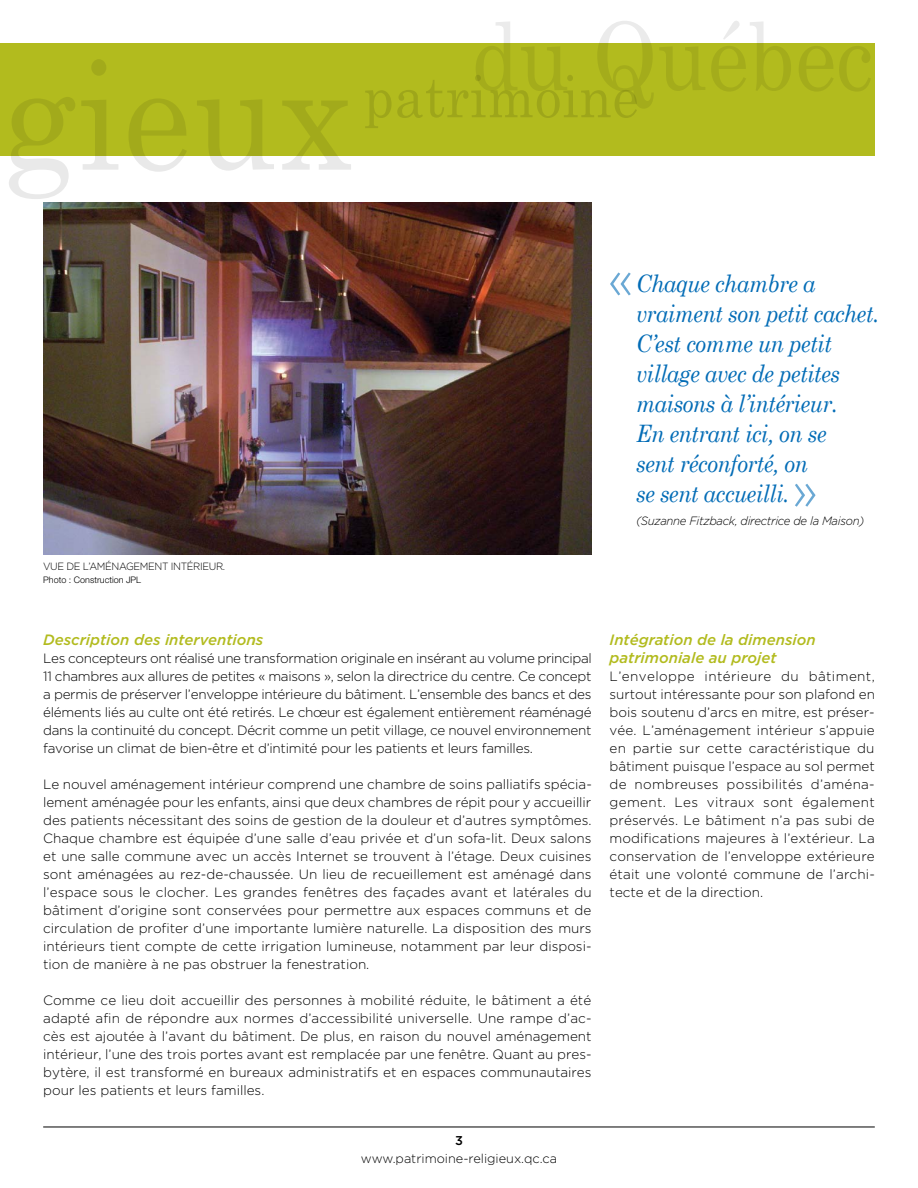
<style>
.page{position:relative;width:918px;height:1188px;background:#fff}
.page>*{position:absolute;margin:0;border:0;box-sizing:border-box;transform-origin:0 0}
.t1{font:300 54px "Gotham";color:#036cb6;scale:.95 1}
.t2{font:italic 24px/30px "Century Schoolbook";letter-spacing:-.02em;color:#036cb6;scale:.9 1}
.t3{font:italic 500 15px/18px "Gotham";color:#b2bb1e}
.t4{font:300 13.5px/18px "Gotham";color:#000;text-align:justify}
.t5{font:300 12.75px "Gotham";color:#000}
.t6{font:500 12.75px "Gotham";color:#000}
.t7{font:italic 300 12px "Gotham";letter-spacing:-.025em;color:#000;scale:.95 1}
.t8{font:300 10.5px "Gotham";color:#000;scale:.95 1}
.t9{font:300 9px "Helvetica Neue";color:#000}
</style>
<div class="page">
<div style="left:0;top:43px;width:875px;height:112px;background:#b2bb1e"></div>
<svg style="left:9px;top:97px;width:66px;height:102px"></svg>
<svg style="left:81px;top:59px;width:37px;height:111px"></svg>
<svg style="left:129px;top:99px;width:58px;height:73px"></svg>
<svg style="left:197px;top:99px;width:77px;height:72px"></svg>
<svg style="left:282px;top:101px;width:69px;height:69px"></svg>
<hr style="left:43px;top:1127px;width:832px;height:1px;background:#000">
<svg style="left:365px;top:21px;width:340px;height:107px"></svg>
<svg style="left:711px;top:21px;width:80px;height:70px"></svg>
<svg style="left:799px;top:46px;width:71px;height:45px"></svg>
<img style="left:43px;top:202px;width:549px;height:352px">
<p class="t8" style="left:43px;top:560px;width:58px">Vue de l’amé</p>
<p class="t8" style="left:112px;top:560px;width:121px">nagem ent intérieur.</p>
<p class="t9" style="left:43px;top:574px;width:99px">Photo : Construction JPL</p>
<h1 class="t1" style="left:608px;top:249px;width:29px">«</h1>
<h2 class="t2" style="left:636px;top:268px;width:272px">Chaque chambre a vraiment son petit cachet.<br>C’est comme un petit village avec de petites maisons à l’intérieur.<br>En entrant ici, on se<br>sent réconforté, on<br>se sent accueilli.</h2>
<p class="t7" style="left:636px;top:514px;width:242px">(Suzanne Fitzback, directrice de la Maison)</p>
<h1 class="t1" style="left:792px;top:460px;width:29px">»</h1>
<p class="t3" style="left:43px;top:631px;width:222px">Description des interventions</p>
<p class="t4" style="left:43px;top:649px;width:550px">Les concepteurs ont réalisé une transformation originale en insérant au volume principal 11 chambres aux allures de petites « maisons », selon la directrice du centre. Ce concept a permis de préserver l’enveloppe intérieure du bâtiment. L’ensemble des bancs et des éléments liés au culte ont été retirés. Le chœur est également entièrement réaménagé dans la continuité du concept. Décrit comme un petit village, ce nouvel environnement favorise un climat de bien-être et d’intimité pour les patients et leurs familles.</p>
<p class="t4" style="left:43px;top:775px;width:550px">Le nouvel aménagement intérieur comprend une chambre de soins palliatifs spécia&shy;lement aménagée pour les enfants, ainsi que deux chambres de répit pour y accueillir des patients nécessitant des soins de gestion de la douleur et d’autres symptômes.<br>Chaque chambre est équipée d’une salle d’eau privée et d’un sofa-lit. Deux salons et une salle commune avec un accès I nternet se trouvent à l’étage. Deux cuisines sont aménagées au rez-de-chaussée. U n lieu de recueillement est aménagé dans l’espace sous le clocher. Les grandes fenêtres des façades avant et latérales du bâtiment d’origine sont conservées pour permettre aux espaces communs et de circulation de profiter d’une importante lumière naturelle. La disposition des murs intérieurs tient compte de cette irrigation lumineuse, notamment par leur disposi&shy;tion de manière à ne pas obstruer la fenestration.</p>
<p class="t4" style="left:43px;top:991px;width:550px">Comme ce lieu doit accueillir des personnes à mobilité réduite, le bâtiment a été adapté afin de répondre aux normes d’accessibilité universelle. U ne rampe d’ac&shy;cès est ajoutée à l’avant du bâtiment. De plus, en raison du nouvel aménagement intérieur, l’une des trois portes avant est remplacée par une fenêtre. Quant au pres&shy;bytère, il est transformé en bureaux administratifs et en espaces communautaires pour les patients et leurs familles.</p>
<p class="t6" style="left:455px;top:1133px;width:9px">3</p>
<p class="t5" style="left:361px;top:1151px;width:198px">www.patrimoine-religieux.qc.ca</p>
<p class="t3" style="left:610px;top:631px;width:208px">Intégration de la dimension patrimoniale au projet</p>
<p class="t4" style="left:610px;top:667px;width:267px">L’enveloppe intérieure du bâtiment, surtout intéressante pour son plafond en bois soutenu d’arcs en mitre, est préser&shy;vée. L’aménagement intérieur s’appuie en partie sur cette caractéristique du bâtiment puisque l’espace au sol permet de nombreuses possibilités d’aména&shy;gement. Les vitraux sont également préservés. Le bâtiment n’a pas subi de modifications majeures à l’extérieur. La conservation de l’enveloppe extérieure était une volonté commune de l’archi&shy;tecte et de la direction.</p>
</div>
